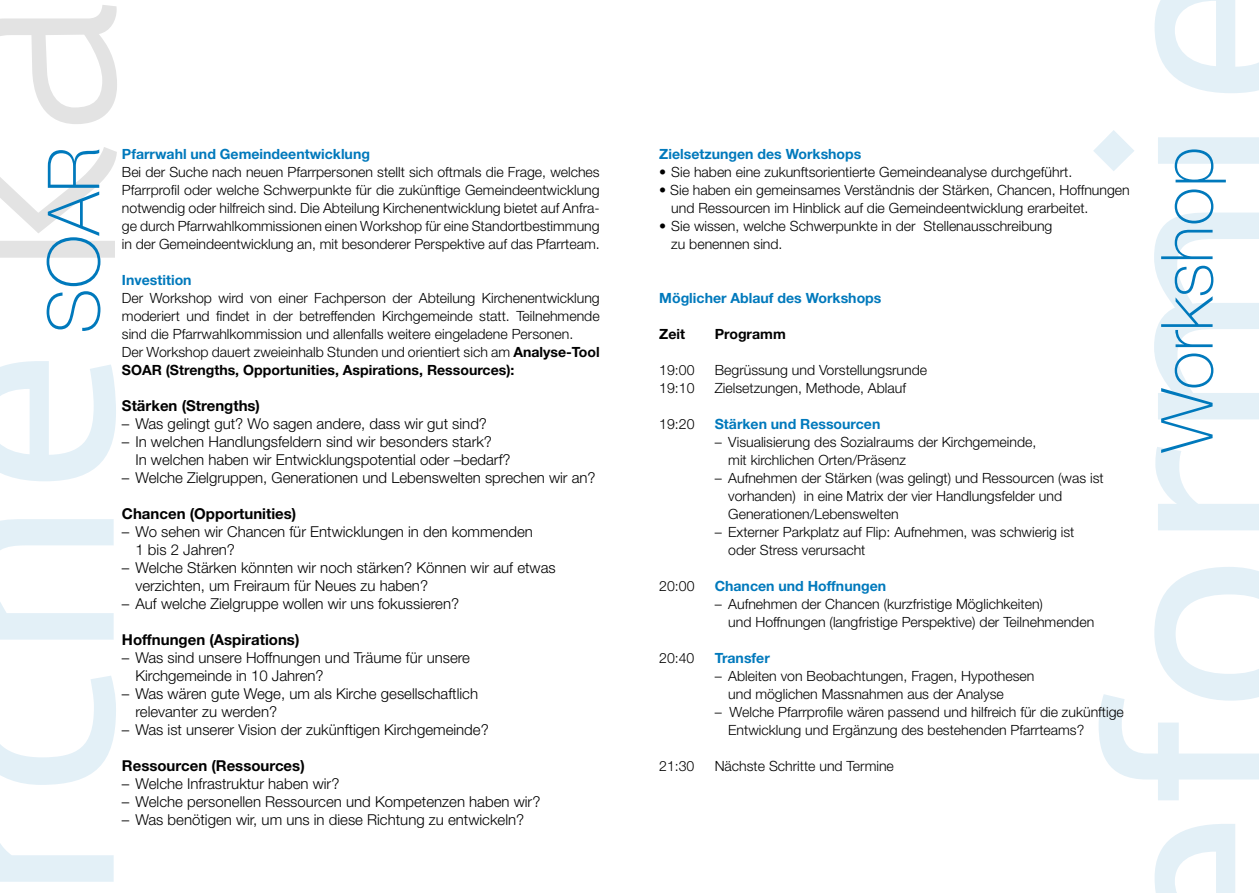
<style>
.page{position:relative;width:1259px;height:893px;background:#fff}
.page>*{position:absolute;margin:0;border:0;box-sizing:border-box;transform-origin:0 0}
.t1{font:100 72px "Helvetica Neue LT Pro";color:#0079bc}
.t2{font:300 15px/18px "Helvetica Neue LT Pro";color:#000}
.t3{font:700 15px "Helvetica Neue LT Pro";color:#000}
.t4{font:300 14.1px/18px "Helvetica Neue LT Pro";color:#000}
.t5{font:700 14.1px "Helvetica Neue LT Pro";color:#0079bc}
.t6{font:700 14.1px "Helvetica Neue LT Pro";color:#000}
.s1{font-weight:700}
</style>
<div class="page">
<svg style="left:0;top:843px;width:114px;height:39px"></svg>
<svg style="left:0;top:676px;width:116px;height:109px"></svg>
<svg style="left:0;top:519px;width:114px;height:121px"></svg>
<svg style="left:0;top:361px;width:116px;height:120px"></svg>
<svg style="left:0;top:147px;width:117px;height:111px"></svg>
<svg style="left:0;top:5px;width:117px;height:119px"></svg>
<svg style="left:1154px;top:824px;width:81px;height:69px"></svg>
<svg style="left:1098px;top:567px;width:161px;height:233px"></svg>
<svg style="left:1155px;top:447px;width:104px;height:83px"></svg>
<svg style="left:1154px;top:212px;width:105px;height:207px"></svg>
<svg style="left:1093px;top:130px;width:166px;height:41px"></svg>
<svg style="left:1154px;top:0;width:105px;height:93px"></svg>
<h1 class="t1" style="left:31px;top:334px;width:188px;rotate:-90deg">SOAR</h1>
<p class="t5" style="left:122px;top:145px;width:249px">Pfarrwahl und Gemeindeentwicklung</p>
<p class="t4" style="left:122px;top:163px;width:479px;text-align:justify">Bei der Suche nach neuen Pfarrpersonen stellt sich oftmals die Frage, welches Pfarrprofil oder welche Schwerpunkte für die zukünftige Gemeindeentwicklung notwendig oder hilfreich sind. Die Abteilung Kirchenentwicklung bietet auf Anfra&shy;ge durch Pfarrwahlkommissionen einen Workshop für eine Standortbestimmung in der Gemeindeentwicklung an, mit besonderer Perspektive auf das Pfarrteam.</p>
<p class="t5" style="left:122px;top:271px;width:71px">Investition</p>
<p class="t4" style="left:122px;top:289px;width:479px">Der Workshop wird von einer Fachperson der Abteilung Kirchenentwicklung moderiert und findet in der betreffenden Kirchgemeinde statt. Teilnehmende sind die Pfarrwahlkommission und allenfalls weitere eingeladene Personen.<br>Der Workshop dauert zweieinhalb Stunden und orientiert sich am <span class="s1">Analyse-Tool SOAR (Strengths, Opportunities, Aspirations, Ressources):</span></p>
<p class="t3" style="left:122px;top:396px;width:140px">Stärken (Strengths)</p>
<p class="t2" style="left:122px;top:414px;width:366px">– Was gelingt gut? Wo sagen andere, dass wir gut sind?</p>
<p class="t2" style="left:135px;top:432px;width:377px;text-indent:-14px">– In welchen Handlungsfeldern sind wir besonders stark?<br>In welchen haben wir Entwicklungspotential oder –bedarf?</p>
<p class="t2" style="left:122px;top:468px;width:475px">– Welche Zielgruppen, Generationen und Lebenswelten sprechen wir an?</p>
<p class="t3" style="left:122px;top:504px;width:176px">Chancen (Opportunities)</p>
<p class="t2" style="left:135px;top:522px;width:399px;text-indent:-14px">– Wo sehen wir Chancen für Entwicklungen in den kommenden<br>1 bis 2 Jahren?</p>
<p class="t2" style="left:135px;top:558px;width:422px;text-indent:-14px">– Welche Stärken könnten wir noch stärken? Können wir auf etwas verzichten, um Freiraum für Neues zu haben?</p>
<p class="t2" style="left:122px;top:594px;width:339px">– Auf welche Zielgruppe wollen wir uns fokussieren?</p>
<p class="t3" style="left:122px;top:630px;width:179px">Hoffnungen (Aspirations)</p>
<p class="t2" style="left:135px;top:648px;width:336px;text-indent:-14px">– Was sind unsere Hoffnungen und Träume für unsere<br>Kirchgemeinde in 10 Jahren?</p>
<p class="t2" style="left:135px;top:684px;width:344px;text-indent:-14px">– Was wären gute Wege, um als Kirche gesellschaftlich relevanter zu werden?</p>
<p class="t2" style="left:122px;top:720px;width:368px">– Was ist unserer Vision der zukünftigen Kirchgemeinde?</p>
<p class="t3" style="left:122px;top:756px;width:184px">Ressourcen (Ressources)</p>
<p class="t2" style="left:122px;top:774px;width:219px">– Welche Infrastruktur haben wir?</p>
<p class="t2" style="left:122px;top:792px;width:420px">– Welche personellen Ressourcen und Kompetenzen haben wir?</p>
<p class="t2" style="left:122px;top:810px;width:404px">– Was benötigen wir, um uns in diese Richtung zu entwickeln?</p>
<p class="t5" style="left:659px;top:145px;width:204px">Zielsetzungen des Workshops</p>
<p class="t4" style="left:659px;top:163px;width:414px">• Sie haben eine zukunftsorientierte Gemeindeanalyse durchgeführt.</p>
<p class="t4" style="left:671px;top:181px;width:460px;text-indent:-12px">• Sie haben ein gemeinsames Verständnis der Stärken, Chancen, Hoffnungen und Ressourcen im Hinblick auf die Gemeindeentwicklung erarbeitet.</p>
<p class="t4" style="left:671px;top:217px;width:383px;text-indent:-12px">• Sie wissen, welche Schwerpunkte in der Stellenausschreibung zu benennen sind.</p>
<p class="t5" style="left:659px;top:289px;width:224px">Möglicher Ablauf des Workshops</p>
<p class="t6" style="left:659px;top:325px;width:27px">Zeit</p>
<p class="t6" style="left:715px;top:325px;width:72px">Programm</p>
<p class="t4" style="left:659px;top:361px;width:37px">19:00</p>
<p class="t4" style="left:715px;top:361px;width:214px">Begrüssung und Vorstellungsrunde</p>
<p class="t4" style="left:659px;top:379px;width:37px">19:10</p>
<p class="t4" style="left:715px;top:379px;width:193px">Zielsetzungen, Methode, Ablauf</p>
<p class="t4" style="left:659px;top:415px;width:37px">19:20</p>
<p class="t5" style="left:715px;top:415px;width:167px">Stärken und Ressourcen</p>
<p class="t4" style="left:728px;top:433px;width:310px;text-indent:-13px">– Visualisierung des Sozialraums der Kirchgemeinde, mit kirchlichen Orten/Präsenz</p>
<p class="t4" style="left:728px;top:469px;width:377px;text-indent:-13px">– Aufnehmen der Stärken (was gelingt) und Ressourcen (was ist vorhanden) in eine Matrix der vier Handlungsfelder und<br>Generationen/Lebenswelten</p>
<p class="t4" style="left:728px;top:523px;width:348px;text-indent:-13px">– Externer Parkplatz auf Flip: Aufnehmen, was schwierig ist oder Stress verursacht</p>
<p class="t4" style="left:659px;top:577px;width:37px">20:00</p>
<p class="t5" style="left:715px;top:577px;width:173px">Chancen und Hoffnungen</p>
<p class="t4" style="left:728px;top:595px;width:367px;text-indent:-13px">– Aufnehmen der Chancen (kurzfristige Möglichkeiten)<br>und Hoffnungen (langfristige Perspektive) der Teilnehmenden</p>
<p class="t4" style="left:659px;top:649px;width:37px">20:40</p>
<p class="t5" style="left:714px;top:649px;width:57px">Transfer</p>
<p class="t4" style="left:728px;top:667px;width:308px;text-indent:-13px">– Ableiten von Beobachtungen, Fragen, Hypothesen und möglichen Massnahmen aus der Analyse</p>
<p class="t4" style="left:728px;top:703px;width:397px;text-indent:-14px">– Welche Pfarrprofile wären passend und hilfreich für die zukünftige<br>Entwicklung und Ergänzung des bestehenden Pfarrteams?</p>
<p class="t4" style="left:659px;top:757px;width:37px">21:30</p>
<p class="t4" style="left:714px;top:757px;width:181px">Nächste Schritte und Termine</p>
<h1 class="t1" style="left:1144px;top:452px;width:307px;rotate:-90deg">Workshop</h1>
</div>
